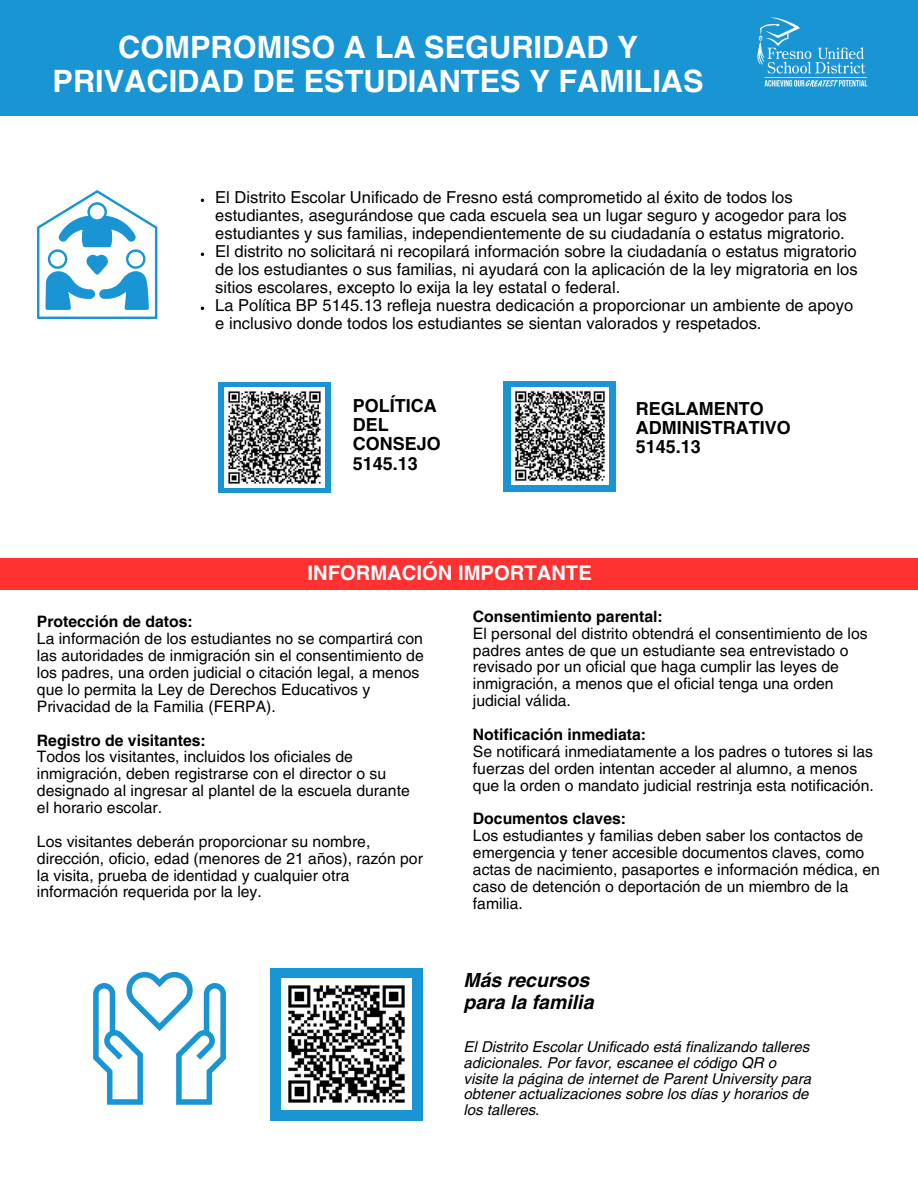
<style>
.page{position:relative;width:918px;height:1188px;background:#fff}
.page>*{position:absolute;margin:0;border:0;box-sizing:border-box;transform-origin:0 0}
.t1{font:700 30.75px/33.8px "Helvetica LT Pro";color:#fff;text-align:center}
.t2{font:700 20.25px "Helvetica LT Pro";color:#fff}
.t3{font:italic 700 19.5px/21.3px "Helvetica LT Pro";color:#000}
.t4{font:700 18px/19.4px "Helvetica LT Pro";color:#000}
.t5{font:16.5px/18px "Helvetica LT Pro";color:#000}
.t6{font:15.75px/16.8px "Helvetica LT Pro";color:#000}
.t7{font:700 15.75px "Helvetica LT Pro";color:#000}
.t8{font:italic 15px/15.8px "Helvetica LT Pro";color:#000}
.s1{font-style:normal}
</style>
<div class="page">
<div style="left:0;top:0;width:918px;height:116px;background:#1995d3"></div>
<img style="left:757px;top:17px;width:111px;height:70px">
<svg style="left:37px;top:190px;width:120px;height:129px"></svg>
<div style="left:0;top:558px;width:918px;height:32px;background:#ff3131"></div>
<div style="left:218px;top:382px;width:112px;height:111px;background:#1995d3"></div>
<img style="left:224px;top:387px;width:100px;height:101px">
<div style="left:504px;top:381px;width:112px;height:111px;background:#1995d3"></div>
<img style="left:512px;top:388px;width:96px;height:96px">
<svg style="left:93px;top:972px;width:133px;height:133px"></svg>
<div style="left:271px;top:968px;width:152px;height:152px;background:#1995d3"></div>
<img style="left:281px;top:979px;width:131px;height:130px">
<h1 class="t1" style="left:53px;top:33px;width:653px">COMPROMISO A LA SEGURIDAD Y<br>PRIVACIDAD DE ESTUDIANTES Y FAMILIAS</h1>
<p class="t5" style="left:215px;top:190px;width:633px">El Distrito Escolar Unificado de Fresno está comprometido al éxito de todos los estudiantes, asegurándose que cada escuela sea un lugar seguro y acogedor para los estudiantes y sus familias, independientemente de su ciudadanía o estatus migratorio.</p>
<p class="t5" style="left:215px;top:244px;width:644px;text-align:justify">El distrito no solicitará ni recopilará información sobre la ciudadanía o estatus migratorio de los estudiantes o sus familias, ni ayudará con la aplicación de la ley migratoria en los sitios escolares, excepto lo exija la ley estatal o federal.</p>
<p class="t5" style="left:215px;top:298px;width:639px">La Política BP 5145.13 refleja nuestra dedicación a proporcionar un ambiente de apoyo e inclusivo donde todos los estudiantes se sientan valorados y respetados.</p>
<p class="t4" style="left:353px;top:398px;width:90px">POLÍTICA<br>DEL<br>CONSEJO<br>5145.13</p>
<p class="t4" style="left:636px;top:401px;width:156px">REGLAMENTO<br>ADMINISTRATIVO<br>5145.13</p>
<p class="t2" style="left:307px;top:566px;width:286px">INFORMACIÓN IMPORTANTE</p>
<p class="t7" style="left:37px;top:616px;width:157px">Protección de datos:</p>
<p class="t6" style="left:37px;top:632px;width:388px">La información de los estudiantes no se compartirá con las autoridades de inmigración sin el consentimiento de los padres, una orden judicial o citación legal, a menos que lo permita la Ley de Derechos Educativos y Privacidad de la Familia (FERPA).</p>
<h4 class="t7" style="left:37px;top:734px;width:170px">Registro de visitantes:</h4>
<p class="t6" style="left:37px;top:750px;width:374px">Todos los visitantes, incluidos los oficiales de inmigración, deben registrarse con el director o su designado al ingresar al plantel de la escuela durante el horario escolar.</p>
<h4 class="t6" style="left:37px;top:834px;width:388px">Los visitantes deberán proporcionar su nombre, dirección, oficio, edad (menores de 21 años), razón por la visita, prueba de identidad y cualquier otra información requerida por la ley.</h4>
<h2 class="t7" style="left:473px;top:611px;width:191px">Consentimiento parental:</h2>
<p class="t6" style="left:473px;top:626px;width:396px">El personal del distrito obtendrá el consentimiento de los padres antes de que un estudiante sea entrevistado o revisado por un oficial que haga cumplir las leyes de inmigración, a menos que el oficial tenga una orden judicial válida.</p>
<p class="t7" style="left:473px;top:729px;width:175px">Notificación inmediata:</p>
<p class="t6" style="left:473px;top:744px;width:402px">Se notificará inmediatamente a los padres o tutores si las fuerzas del orden intentan acceder al alumno, a menos que la orden o mandato judicial restrinja esta notificación.</p>
<p class="t7" style="left:473px;top:813px;width:155px">Documentos claves:</p>
<p class="t6" style="left:473px;top:829px;width:409px">Los estudiantes y familias deben saber los contactos de emergencia y tener accesible documentos claves, como actas de nacimiento, pasaportes e información médica, en caso de detención o deportación de un miembro de la familia.</p>
<p class="t3" style="left:464px;top:972px;width:132px">Más recursos para la familia</p>
<p class="t8" style="left:464px;top:1040px;width:349px">El Distrito Escolar Unificado está finalizando talleres adicionales. Por favor, escanee el código QR o visite la página de internet de Parent University para obtener actualizaciones sobre los días y horarios de los talleres<span class="s1">.</span></p>
</div>
